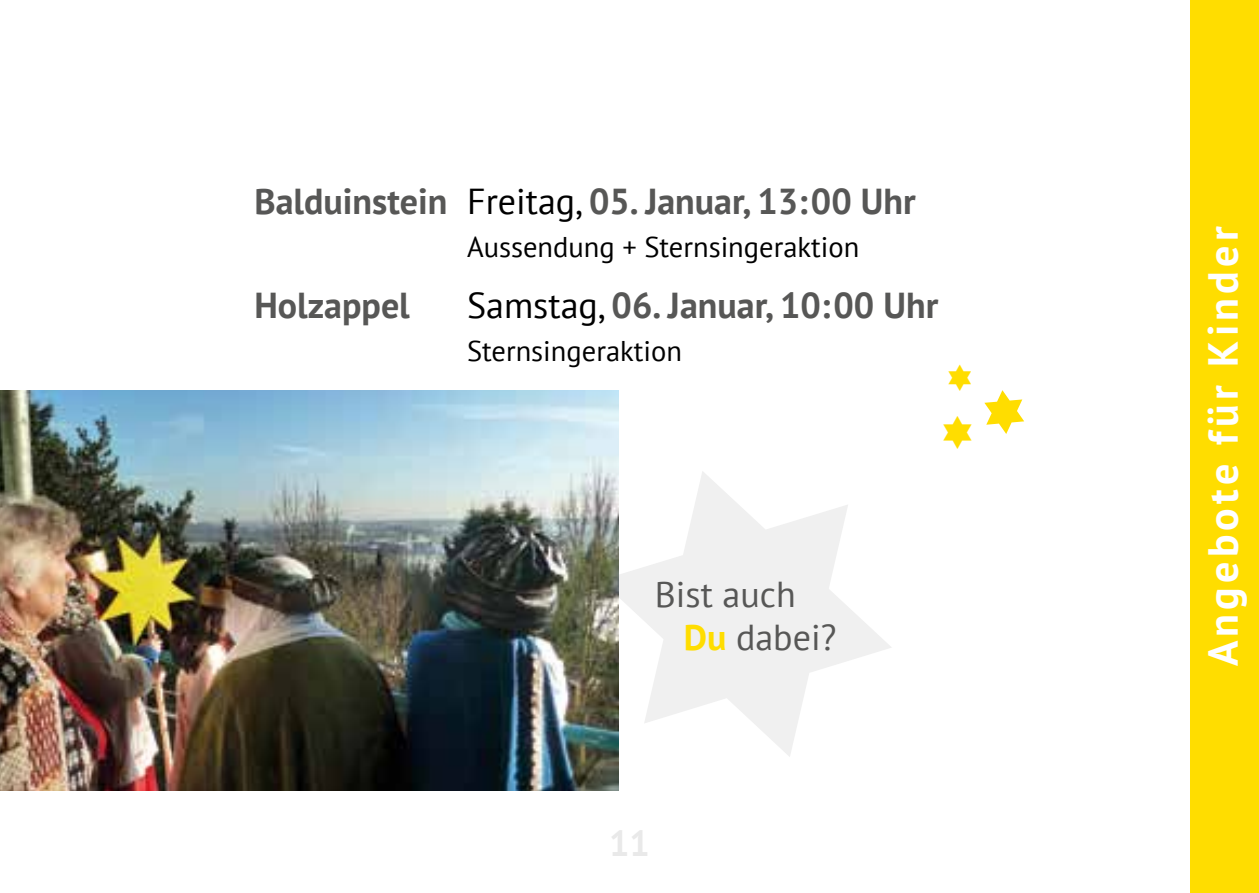
<style>
.page{position:relative;width:1259px;height:893px;background:#fff}
.page>*{position:absolute;margin:0;border:0;box-sizing:border-box;transform-origin:0 0}
.t1{font:700 42px "PT Sans";letter-spacing:.1em;color:#fff}
.t2{font:700 36px "PT Sans";color:#575756}
.t3{font:36px/43.2px "PT Sans";color:#575756}
.t4{font:700 36px "PT Sans";color:#e9e9e9}
.t5{font:28.5px "PT Sans";color:#000}
.s1{font-weight:400;color:#000}
.s2{font-weight:700;color:#fd0}
</style>
<div class="page">
<img style="left:0;top:391px;width:619px;height:400px">
<div style="left:1191px;top:0;width:68px;height:893px;background:#fd0"></div>
<img style="left:566px;top:453px;width:53px;height:321px">
<p class="t2" style="left:254px;top:177px;width:663px">Balduinstein <span class="s1">Freitag,</span> 05. Januar, 13: 00 Uhr</p>
<p class="t5" style="left:467px;top:229px;width:394px">Aussendung + Sternsingeraktion</p>
<p class="t2" style="left:254px;top:281px;width:157px">Holzappel</p>
<p class="t2" style="left:467px;top:281px;width:473px"><span class="s1">Samstag,</span> 06. Januar, 10: 00 Uhr</p>
<p class="t5" style="left:467px;top:332px;width:216px">Sternsingeraktion</p>
<p class="t3" style="left:684px;top:572px;width:154px;text-indent:-29px">Bist auch<br><span class="s2">Du</span> dabei?</p>
<p class="t4" style="left:609px;top:820px;width:42px">11</p>
<p class="t1" style="left:1195px;top:666px;width:441px;rotate:-90deg">Angebote für Kinder</p>
</div>
